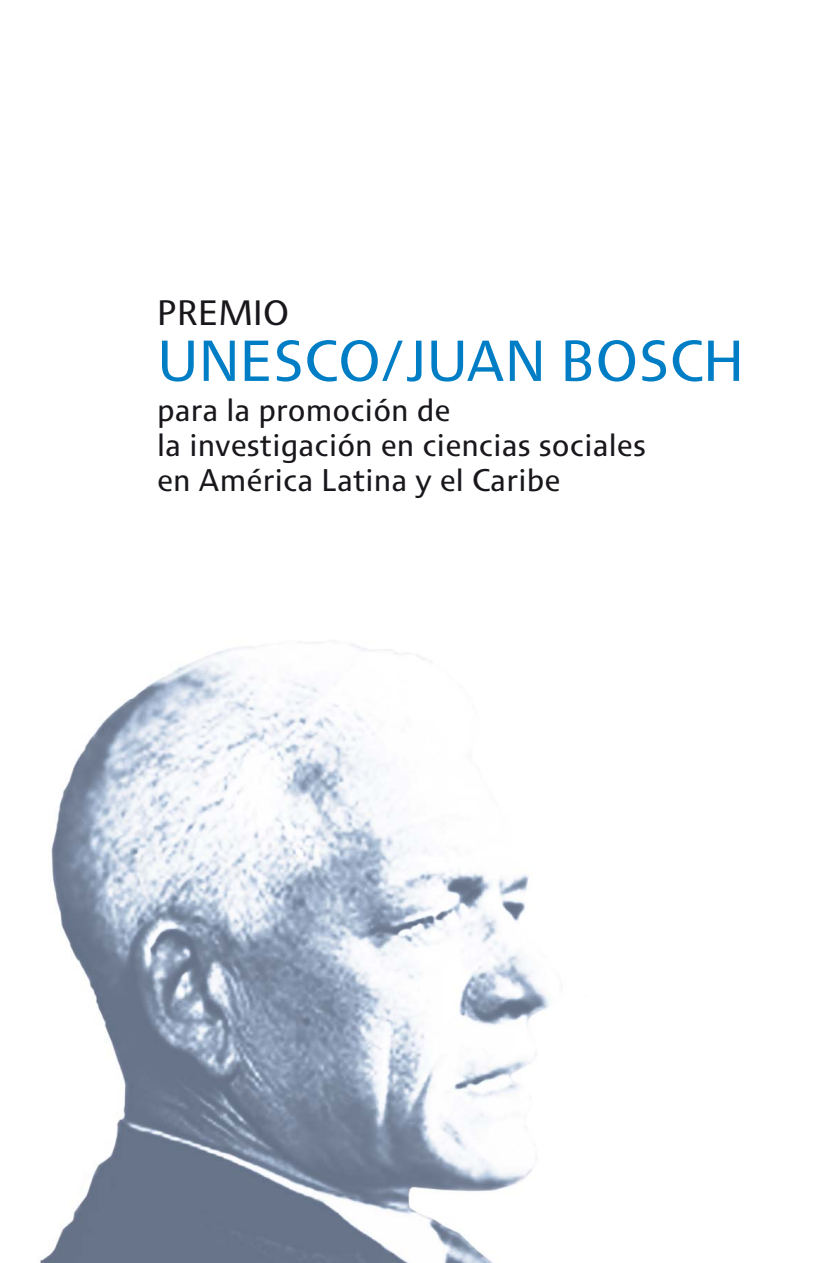
<style>
.page{position:relative;width:830px;height:1263px;background:#fff}
.page>*{position:absolute;margin:0;border:0;box-sizing:border-box;transform-origin:0 0}
.t1{font:59.25px "Cisalpin LT Std";color:#007ec5}
.t2{font:36.15px "Cisalpin LT Std";color:#1a171c}
.t3{font:32.25px/35.1px "Cisalpin LT Std";color:#1a171c}
</style>
<div class="page">
<img style="left:40px;top:640px;width:522px;height:623px">
<p class="t2" style="left:157px;top:299px;width:134px">PREMIO</p>
<h1 class="t1" style="left:157px;top:339px;width:588px">UNESCO/JUAN BOSCH</h1>
<p class="t3" style="left:157px;top:396px;width:490px">para la promoción de<br>la investigación en ciencias sociales en América Latina y el Caribe</p>
</div>
